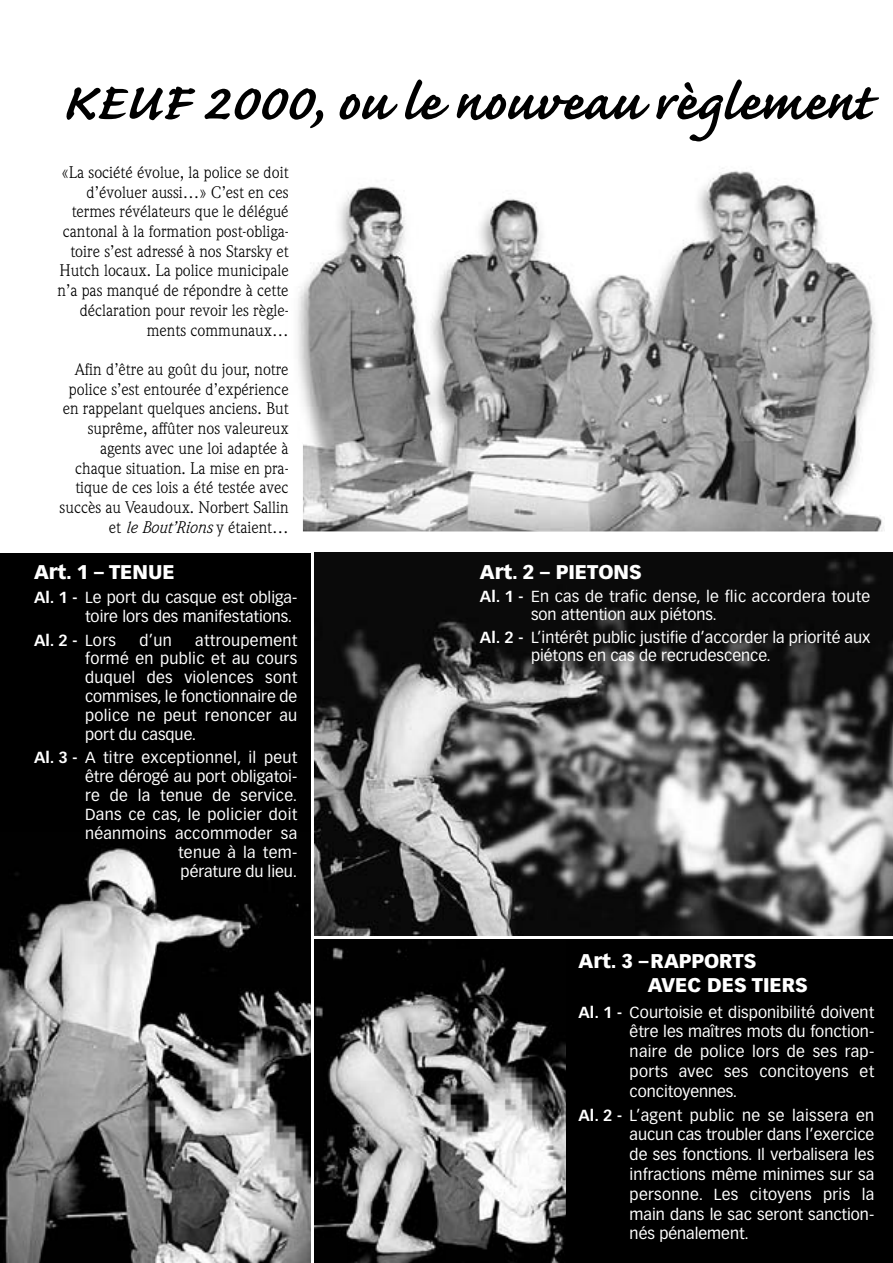
<style>
.page{position:relative;width:893px;height:1263px;background:#fff}
.page>*{position:absolute;margin:0;border:0;box-sizing:border-box;transform-origin:0 0}
.t1{font:700 66.75px "Caflisch Script";color:#000}
.t2{font:900 19.5px/24.3px "Vectora LH";color:#fff}
.t3{font:16.5px/19.6px "Weidemann";color:#000;text-align:right}
.t4{font:15.75px/19.8px "Vectora LH";color:#fff}
.t5{font:15.75px/18.9px "Vectora LH";letter-spacing:.02em;color:#fff;text-align:right}
.t6{font:700 15.75px "Vectora LH";color:#fff}
.s1{font-style:italic}
.s2{font-weight:700}
.s3{font-weight:400}
</style>
<div class="page">
<div style="left:315px;top:940px;width:577px;height:323px;background:#000"></div>
<div style="left:0;top:553px;width:310px;height:301px;background:#000"></div>
<img style="left:315px;top:941px;width:251px;height:322px">
<img style="left:315px;top:553px;width:577px;height:382px">
<img style="left:0;top:848px;width:310px;height:415px">
<img style="left:297px;top:168px;width:587px;height:363px">
<h1 class="t1" style="left:61px;top:79px;width:812px">KEUF 2000, ou le nouveau règlement</h1>
<p class="t3" style="left:57px;top:164px;width:233px">«La société évolue, la police se doit d’évoluer aussi…» C’est en ces termes révélateurs que le délégué cantonal à la formation post-obliga&shy;toire s’est adressé à nos Starsky et<br>Hutch locaux. La police municipale n’a pas manqué de répondre à cette déclaration pour revoir les règle&shy;ments communaux…</p>
<p class="t3" style="left:60px;top:361px;width:230px">Afin d’être au goût du jour, notre police s’est entourée d’expérience en rappelant quelques anciens. But suprême, affûter nos valeureux agents avec une loi adaptée à chaque situation. La mise en pra&shy;tique de ces lois a été testée avec succès au Veaudoux. Norbert Sallin et <span class="s1">le Bout’Rions</span> y étaient…</p>
<p class="t2" style="left:34px;top:561px;width:142px">Art. 1 – TENUE</p>
<p class="t4" style="left:85px;top:589px;width:214px;line-height:18.9px;text-indent:-51px"><span class="s2">Al. 1 -</span> Le port du casque est obliga&shy;toire lors des manifestations.</p>
<p class="t6" style="left:34px;top:633px;width:83px">Al. 2 - <span class="s3">Lors</span></p>
<p class="t4" style="left:139px;top:631px;width:34px">d’un</p>
<p class="t4" style="left:85px;top:631px;width:214px;line-height:18.9px;text-align:justify;text-indent:110px">attroupement formé en public et au cours duquel des violences sont commises, le fonctionnaire de police ne peut renoncer au port du casque.</p>
<p class="t5" style="left:34px;top:749px;width:265px"><span class="s2">Al. 3 -</span> A titre exceptionnel, il peut être dérogé au port obligatoi-<br>re de la tenue de service.<br>Dans ce cas, le policier doit néanmoins accommoder sa<br>tenue à la tem-<br>pérature du lieu.</p>
<p class="t2" style="left:480px;top:561px;width:163px">Art. 2 – PIETONS</p>
<p class="t4" style="left:531px;top:588px;width:341px;line-height:18.3px;text-indent:-51px"><span class="s2">Al. 1 -</span> En cas de trafic dense, le flic accordera toute son attention aux piétons.</p>
<p class="t4" style="left:531px;top:629px;width:341px;line-height:18.3px;text-indent:-51px"><span class="s2">Al. 2 -</span> L’intérêt public justifie d’accorder la priorité aux piétons en cas de recrudescence.</p>
<p class="t2" style="left:647px;top:950px;width:161px;text-indent:-69px">Art. 3 –RAPPORTS<br>AVEC DES TIERS</p>
<p class="t4" style="left:629px;top:1003px;width:246px;text-align:justify;text-indent:-51px"><span class="s2">Al. 1 -</span> Courtoisie et disponibilité doivent être les maîtres mots du fonction&shy;naire de police lors de ses rap&shy;ports avec ses concitoyens et concitoyennes.</p>
<p class="t4" style="left:629px;top:1106px;width:246px;text-align:justify;text-indent:-51px"><span class="s2">Al. 2 -</span> L’agent public ne se laissera en aucun cas troubler dans l’exercice de ses fonctions. Il verbalisera les infractions même minimes sur sa personne. Les citoyens pris la main dans le sac seront sanction&shy;nés pénalement.</p>
</div>
